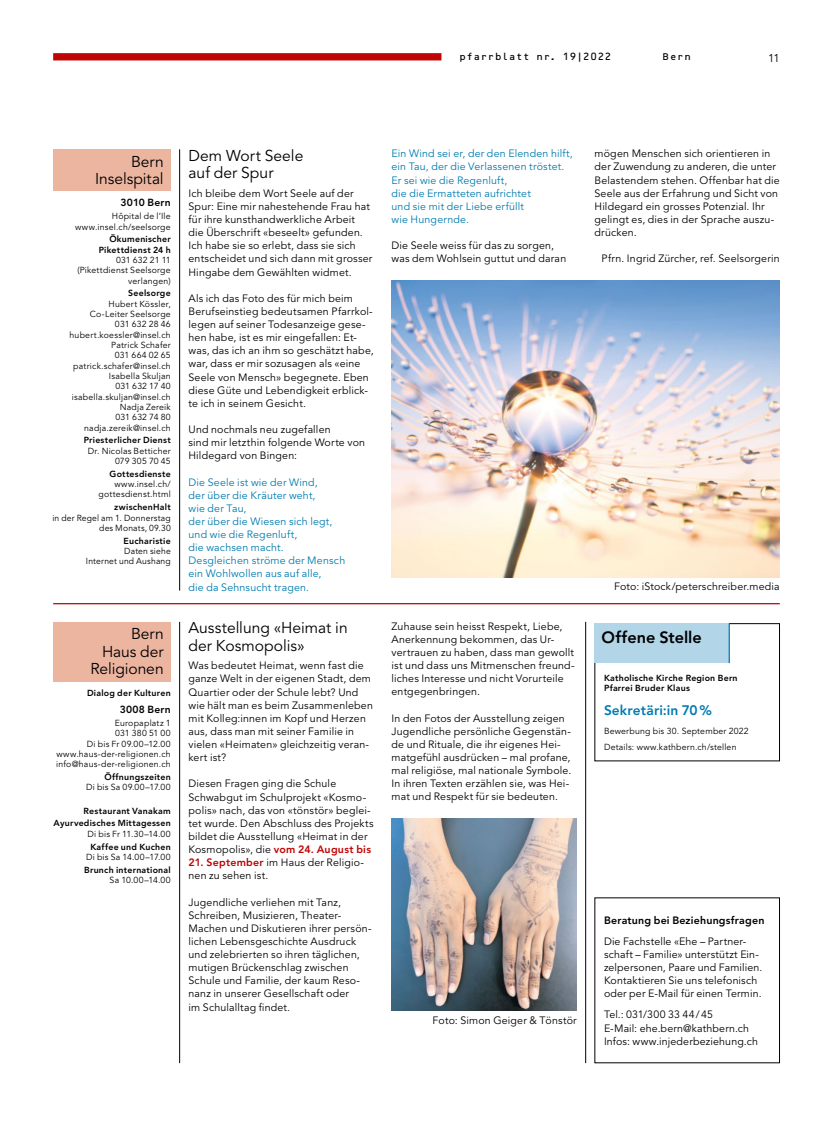
<style>
.page{position:relative;width:833px;height:1134px;background:#fff}
.page>*{position:absolute;margin:0;border:0;box-sizing:border-box;transform-origin:0 0}
.t1{font:800 16.25px "Avenir LT Pro";color:#000}
.t2{font:15.62px/17.5px "Avenir LT Pro";color:#000}
.t3{font:800 13.75px "Avenir LT Pro";letter-spacing:.005em;color:#007baf}
.t4{font:11.25px "Avenir LT Pro";color:#000}
.t5{font:10.62px/13.1px "Avenir LT Pro";letter-spacing:.015em;color:#000}
.t6{font:10.62px/13.1px "Avenir LT Pro";letter-spacing:.02em;color:#007baf}
.t7{font:800 10.62px "Avenir LT Pro";letter-spacing:.015em;color:#000}
.t8{font:800 10.25px "Avenir LT Pro";letter-spacing:.02em;color:#000}
.t9{font:10px "OCRB Std";letter-spacing:-.01em;color:#000}
.t10{font:8.75px/10.4px "Avenir LT Pro";letter-spacing:.025em;color:#000;text-align:right}
.t11{font:800 8.75px/10.6px "Avenir LT Pro";letter-spacing:.03em;color:#000;text-align:right}
.s1{font-weight:800;color:#c00303}
</style>
<div class="page">
<hr style="left:179px;top:149px;width:1px;height:441px;background:#000">
<hr style="left:179px;top:622px;width:1px;height:441px;background:#000">
<hr style="left:585px;top:622px;width:1px;height:441px;background:#000">
<div style="left:53px;top:149px;width:118px;height:42px;background:#ecb5a0"></div>
<hr style="left:53px;top:603px;width:727px;height:1px;background:#c00303">
<div style="left:53px;top:622px;width:118px;height:59px;background:#ecb5a0"></div>
<div style="left:53px;top:53px;width:388px;height:7px;background:#c00303"></div>
<img style="left:391px;top:281px;width:389px;height:296px">
<img style="left:391px;top:819px;width:186px;height:191px">
<div style="left:594px;top:623px;width:186px;height:138px;border:1px solid #000"></div>
<div style="left:594px;top:623px;width:135px;height:40px;background:#b3d5e8"></div>
<hr style="left:728px;top:623px;width:2px;height:40px;background:#007baf">
<p class="t9" style="left:459px;top:51px;width:154px">pfarrblatt nr. 19|2022</p>
<p class="t4" style="left:768px;top:51px;width:13px">11</p>
<p class="t9" style="left:662px;top:51px;width:31px">Bern</p>
<h2 class="t2" style="left:95px;top:153px;width:70px;text-align:right">Bern<br>Inselspital</h2>
<p class="t8" style="left:121px;top:197px;width:52px">3010 Bern</p>
<p class="t10" style="left:75px;top:211px;width:97px">Hôpital de l’Ile www.insel.ch/seelsorge</p>
<p class="t11" style="left:99px;top:234px;width:73px">Ökumenischer<br>Pikettdienst 24 h</p>
<p class="t10" style="left:77px;top:255px;width:95px">031 632 21 11 (Pikettdienst Seelsorge verlangen)</p>
<p class="t11" style="left:128px;top:288px;width:44px">Seelsorge</p>
<p class="t10" style="left:70px;top:299px;width:103px">Hubert Kössler,<br>Co-Leiter Seelsorge<br>031 632 28 46 hubert.koessler@insel.ch<br>Patrick Schafer<br>031 664 02 65 patrick.schafer@insel.ch<br>Isabella Skuljan<br>031 632 17 40 isabella.skuljan@insel.ch<br>Nadja Zereik<br>031 632 74 80 nadja.zereik@insel.ch</p>
<p class="t11" style="left:84px;top:435px;width:89px">Priesterlicher Dienst</p>
<p class="t10" style="left:88px;top:446px;width:84px">Dr. Nicolas Betticher<br>079 305 70 45</p>
<p class="t11" style="left:110px;top:468px;width:63px">Gottesdienste</p>
<p class="t10" style="left:98px;top:479px;width:74px">www.insel.ch/ gottesdienst.html</p>
<p class="t11" style="left:114px;top:502px;width:58px">zwischenHalt</p>
<p class="t10" style="left:52px;top:512px;width:120px">in der Regel am 1. Donnerstag des Monats, 09.30</p>
<p class="t11" style="left:124px;top:535px;width:49px">Eucharistie</p>
<p class="t10" style="left:86px;top:546px;width:86px">Daten siehe<br>Internet und Aushang</p>
<h2 class="t2" style="left:91px;top:625px;width:75px;text-align:right">Bern<br>Haus der<br>Religionen</h2>
<p class="t11" style="left:87px;top:688px;width:85px">Dialog der Kulturen</p>
<p class="t8" style="left:120px;top:704px;width:52px">3008 Bern</p>
<p class="t10" style="left:56px;top:718px;width:116px">Europaplatz 1<br>031 380 51 00<br>Di bis Fr 09.00–12.00 www.haus-der-religionen.ch info@haus-der-religionen.ch</p>
<p class="t11" style="left:104px;top:772px;width:68px">Öffnungszeiten</p>
<p class="t10" style="left:86px;top:782px;width:86px">Di bis Sa 09.00–17.00</p>
<p class="t11" style="left:54px;top:804px;width:119px;line-height:12.8px">Restaurant Vanakam<br>Ayurvedisches Mittagessen</p>
<p class="t10" style="left:88px;top:829px;width:85px">Di bis Fr 11.30–14.00</p>
<p class="t11" style="left:90px;top:841px;width:82px">Kaffee und Kuchen</p>
<p class="t10" style="left:86px;top:852px;width:86px">Di bis Sa 14.00–17.00</p>
<p class="t11" style="left:84px;top:864px;width:88px">Brunch international</p>
<p class="t10" style="left:110px;top:875px;width:63px">Sa 10.00–14.00</p>
<h2 class="t2" style="left:188px;top:147px;width:116px">Dem Wort Seele auf der Spur</h2>
<p class="t5" style="left:188px;top:187px;width:185px">Ich bleibe dem Wort Seele auf der Spur: Eine mir nahestehende Frau hat für ihre kunsthandwerkliche Arbeit die Überschrift «beseelt» gefunden.<br>Ich habe sie so erlebt, dass sie sich entscheidet und sich dann mit grosser Hingabe dem Gewählten widmet.</p>
<p class="t5" style="left:188px;top:292px;width:187px">Als ich das Foto des für mich beim Berufseinstieg bedeutsamen Pfarrkol&shy;legen auf seiner Todesanzeige gese&shy;hen habe, ist es mir eingefallen: Et&shy;was, das ich an ihm so geschätzt habe, war, dass er mir sozusagen als «eine Seele von Mensch» begegnete. Eben diese Güte und Lebendigkeit erblick&shy;te ich in seinem Gesicht.</p>
<p class="t5" style="left:188px;top:423px;width:178px">Und nochmals neu zugefallen<br>sind mir letzthin folgende Worte von<br>Hildegard von Bingen:</p>
<p class="t6" style="left:188px;top:475px;width:158px">Die Seele ist wie der Wind,<br>der über die Kräuter weht,<br>wie der Tau,<br>der über die Wiesen sich legt, und wie die Regenluft,<br>die wachsen macht.<br>Desgleichen ströme der Mensch ein Wohlwollen aus auf alle,<br>die da Sehnsucht tragen.</p>
<h2 class="t2" style="left:188px;top:619px;width:161px">Ausstellung «Heimat in der Kosmopolis»</h2>
<p class="t5" style="left:188px;top:659px;width:186px">Was bedeutet Heimat, wenn fast die ganze Welt in der eigenen Stadt, dem<br>Quartier oder der Schule lebt? Und wie hält man es beim Zusammenleben mit Kolleg:innen im Kopf und Herzen aus, dass man mit seiner Familie in vielen «Heimaten» gleichzeitig veran&shy;kert ist?</p>
<p class="t5" style="left:188px;top:777px;width:187px">Diesen Fragen ging die Schule Schwabgut im Schulprojekt «Kosmo&shy;polis» nach, das von «tönstör» beglei&shy;tet wurde. Den Abschluss des Projekts bildet die Ausstellung «Heimat in der Kosmopolis», die <span class="s1">vom 24. August bis</span></p>
<p class="t5" style="left:188px;top:856px;width:177px"><span class="s1">21. September</span> im Haus der Religio&shy;nen zu sehen ist.</p>
<p class="t5" style="left:188px;top:895px;width:185px">Jugendliche verliehen mit Tanz, Schreiben, Musizieren, Theater-Machen und Diskutieren ihrer persön&shy;lichen Lebensgeschichte Ausdruck und zelebrierten so ihren täglichen, mutigen Brückenschlag zwischen Schule und Familie, der kaum Reso&shy;nanz in unserer Gesellschaft oder<br>im Schulalltag findet.</p>
<p class="t6" style="left:391px;top:147px;width:183px">Ein Wind sei er, der den Elenden hilft, ein Tau, der die Verlassenen tröstet.<br>Er sei wie die Regenluft,<br>die die Ermatteten aufrichtet<br>und sie mit der Liebe erfüllt<br>wie Hungernde.</p>
<p class="t5" style="left:391px;top:239px;width:176px">Die Seele weiss für das zu sorgen, was dem Wohlsein guttut und daran</p>
<p class="t5" style="left:594px;top:147px;width:187px">mögen Menschen sich orientieren in der Zuwendung zu anderen, die unter<br>Belastendem stehen. Offenbar hat die<br>Seele aus der Erfahrung und Sicht von<br>Hildegard ein grosses Potenzial. Ihr gelingt es, dies in der Sprache auszu&shy;drücken.</p>
<p class="t5" style="left:601px;top:252px;width:180px">Pfrn. Ingrid Zürcher, ref. Seelsorgerin</p>
<p class="t5" style="left:391px;top:620px;width:185px">Zuhause sein heisst Respekt, Liebe, Anerkennung bekommen, das Ur&shy;vertrauen zu haben, dass man gewollt ist und dass uns Mitmenschen freund&shy;liches Interesse und nicht Vorurteile entgegenbringen.</p>
<p class="t5" style="left:391px;top:712px;width:181px">In den Fotos der Ausstellung zeigen Jugendliche persönliche Gegenstän&shy;de und Rituale, die ihr eigenes Hei&shy;matgefühl ausdrücken – mal profane, mal religiöse, mal nationale Symbole.<br>In ihren Texten erzählen sie, was Hei&shy;mat und Respekt für sie bedeuten.</p>
<p class="t5" style="left:614px;top:580px;width:167px">Foto: iStock/peterschreiber.media</p>
<h1 class="t1" style="left:601px;top:628px;width:102px">Offene Stelle</h1>
<p class="t11" style="left:604px;top:672px;width:135px;text-align:left">Katholische Kirche Region Bern<br>Pfarrei Bruder Klaus</p>
<p class="t3" style="left:604px;top:702px;width:109px">Sekretäri:in 70%</p>
<p class="t10" style="left:604px;top:723px;width:146px;line-height:16px;text-align:left">Bewerbung bis 30. September 2022<br>Details: www.kathbern.ch/stellen</p>
<p class="t5" style="left:432px;top:1013px;width:146px">Foto: Simon Geiger &amp; Tönstör</p>
<p class="t7" style="left:604px;top:914px;width:162px">Beratung bei Beziehungsfragen</p>
<p class="t5" style="left:604px;top:935px;width:160px">Die Fachstelle «Ehe – Partner&shy;schaft – Familie» unterstützt Ein&shy;zelpersonen, Paare und Familien.<br>Kontaktieren Sie uns telefonisch oder per E-Mail für einen Termin.</p>
<p class="t5" style="left:604px;top:1008px;width:155px">Tel.: 031/300 33 44/45<br>E-Mail: ehe.bern@kathbern.ch<br>Infos: www.injederbeziehung.ch</p>
</div>
